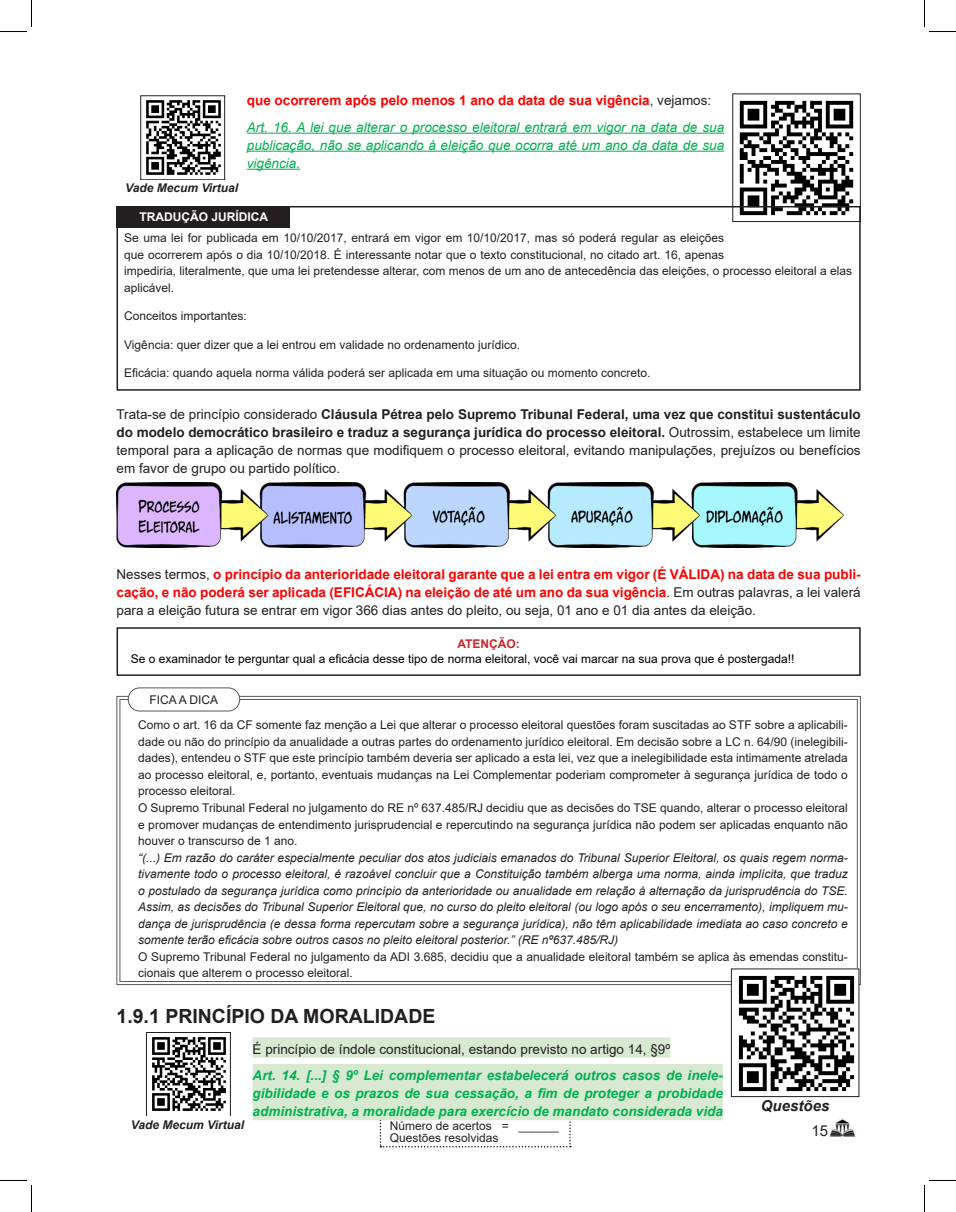
<style>
.page{position:relative;width:956px;height:1212px;background:#fff}
.page>*{position:absolute;margin:0;border:0;box-sizing:border-box;transform-origin:0 0}
.Subtitulo_X_X_X{font:700 19.5px "Arial";color:#231f20}
.t1{font:italic 700 15px "Arial";color:#231f20}
.t2{font:15px "Arial";color:#231f20}
.Texto{font:700 13.5px/18px "Arial";color:#f00;text-align:justify}
.Texto-2{font:13.5px/18px "Arial";color:#231f20;text-align:justify}
.Verde{font:italic 700 13.5px/18px "Arial";color:#00b050;text-align:justify}
.Texto-3{font:italic 13.5px/18px "Arial";color:#00b050;text-align:justify}
.Verde-2{font:13.5px "Arial";color:#231f20}
.FICA_DICA{font:12px/16.5px "Arial";color:#231f20}
.FICA_DICA-2{font:italic 12px/16.5px "Arial";color:#231f20;text-align:justify}
.Quadros{font:12px "Arial";color:#000}
.t3{font:italic 700 12px "Arial";color:#231f20}
.t4{font:700 12px "Arial";color:#fff}
.Quadros-2{font:700 12px "Arial";color:#d1232a}
.s1{font-weight:400;color:#231f20}
.s2{font-weight:700}
</style>
<div class="page">
<img style="left:830px;top:1118px;width:26px;height:19px">
<svg style="left:380px;top:1119px;width:191px;height:28px"></svg>
<hr style="left:247px;top:133px;width:477px;height:1px;background:#00b050">
<hr style="left:247px;top:151px;width:477px;height:1px;background:#00b050">
<hr style="left:247px;top:169px;width:53px;height:1px;background:#00b050">
<div style="left:253px;top:1037px;width:417px;height:20px;background:#d8e9d2"></div>
<div style="left:253px;top:1063px;width:470px;height:20px;background:#d8e9d2"></div>
<div style="left:253px;top:1081px;width:470px;height:20px;background:#d8e9d2"></div>
<div style="left:253px;top:1099px;width:470px;height:20px;background:#d8e9d2"></div>
<img style="left:739px;top:100px;width:115px;height:116px">
<div style="left:732px;top:93px;width:129px;height:129px;border:1px solid #231f20"></div>
<img style="left:146px;top:100px;width:75px;height:75px">
<div style="left:140px;top:95px;width:85px;height:85px;border:1px solid #231f20"></div>
<div style="left:117px;top:206px;width:744px;height:184px;border:2px solid #231f20"></div>
<div style="left:117px;top:206px;width:173px;height:22px;background:#231f20"></div>
<img style="left:117px;top:482px;width:726px;height:65px">
<div style="left:117px;top:627px;width:744px;height:48px;border:2px solid #231f20"></div>
<svg style="left:116px;top:695px;width:745px;height:289px"></svg>
<div style="left:128px;top:687px;width:112px;height:23px;background:#fff;border-radius:12px"></div>
<div style="left:128px;top:687px;width:112px;height:24px;border:1px solid #57585a;border-radius:12px"></div>
<img style="left:733px;top:970px;width:124px;height:122px">
<img style="left:152px;top:1037px;width:74px;height:74px">
<div style="left:146px;top:1031px;width:85px;height:85px;border:1px solid #231f20"></div>
<svg style="left:0;top:0;width:32px;height:32px"></svg>
<svg style="left:0;top:1179px;width:32px;height:32px"></svg>
<svg style="left:924px;top:0;width:32px;height:32px"></svg>
<svg style="left:924px;top:1179px;width:32px;height:32px"></svg>
<p class="Texto" style="left:247px;top:92px;width:466px">que ocorrerem após pelo menos 1 ano da data de sua vigência<span class="s1">, vejamos:</span></p>
<p class="Texto-3" style="left:247px;top:118px;width:479px">Art. 16. A lei que alterar o processo eleitoral entrará em vigor na data de sua publicação, não se aplicando à eleição que ocorra até um ano da data de sua vigência.</p>
<p class="t3" style="left:125px;top:180px;width:115px">Vade Mecum Virtual</p>
<p class="t4" style="left:139px;top:208px;width:130px">TRADUÇÃO JURÍDICA</p>
<p class="FICA_DICA" style="left:124px;top:230px;width:729px">Se uma lei for publicada em 10/10/2017, entrará em vigor em 10/10/2017, mas só poderá regular as eleições<br>que ocorrerem após o dia 10/10/2018. É interessante notar que o texto constitucional, no citado art. 16, apenas<br>impediria, literalmente, que uma lei pretendesse alterar, com menos de um ano de antecedência das eleições, o processo eleitoral a elas aplicável.</p>
<p class="FICA_DICA" style="left:124px;top:308px;width:124px">Conceitos importantes:</p>
<p class="FICA_DICA" style="left:124px;top:336px;width:397px">Vigência: quer dizer que a lei entrou em validade no ordenamento jurídico.</p>
<p class="FICA_DICA" style="left:124px;top:365px;width:528px">Eficácia: quando aquela norma válida poderá ser aplicada em uma situação ou momento concreto.</p>
<p class="Texto-2" style="left:117px;top:405px;width:746px">Trata-se de princípio considerado <span class="s2">Cláusula Pétrea pelo Supremo Tribunal Federal, uma vez que constitui sustentáculo do modelo democrático brasileiro e traduz a segurança jurídica do processo eleitoral.</span> Outrossim, estabelece um limite temporal para a aplicação de normas que modifiquem o processo eleitoral, evitando manipulações, prejuízos ou benefícios em favor de grupo ou partido político.</p>
<p class="Texto" style="left:117px;top:565px;width:746px"><span class="s1">Nesses termos,</span> o princípio da anterioridade eleitoral garante que a lei entra em vigor (É VÁLIDA) na data de sua publi&shy;cação, e não poderá ser aplicada (EFICÁCIA) na eleição de até um ano da sua vigência<span class="s1">. Em outras palavras, a lei valerá para a eleição futura se entrar em vigor 366 dias antes do pleito, ou seja, 01 ano e 01 dia antes da eleição.</span></p>
<p class="Quadros-2" style="left:457px;top:635px;width:64px">ATENÇÃO:</p>
<p class="Quadros" style="left:131px;top:650px;width:665px">Se o examinador te perguntar qual a eficácia desse tipo de norma eleitoral, você vai marcar na sua prova que é postergada!!</p>
<p class="FICA_DICA" style="left:149px;top:691px;width:70px">FICA A DICA</p>
<p class="FICA_DICA" style="left:138px;top:716px;width:711px;text-align:justify">Como o art. 16 da CF somente faz menção a Lei que alterar o processo eleitoral questões foram suscitadas ao STF sobre a aplicabili&shy;dade ou não do princípio da anualidade a outras partes do ordenamento jurídico eleitoral. Em decisão sobre a LC n. 64/90 (inelegibili&shy;dades), entendeu o STF que este princípio também deveria ser aplicado a esta lei, vez que a inelegibilidade esta intimamente atrelada ao processo eleitoral, e, portanto, eventuais mudanças na Lei Complementar poderiam comprometer à segurança jurídica de todo o processo eleitoral.</p>
<p class="FICA_DICA" style="left:138px;top:799px;width:711px;text-align:justify">O Supremo Tribunal Federal no julgamento do RE nº 637.485/RJ decidiu que as decisões do TSE quando, alterar o processo eleitoral e promover mudanças de entendimento jurisprudencial e repercutindo na segurança jurídica não podem ser aplicadas enquanto não houver o transcurso de 1 ano.</p>
<p class="FICA_DICA-2" style="left:138px;top:849px;width:711px">“(...) Em razão do caráter especialmente peculiar dos atos judiciais emanados do Tribunal Superior Eleitoral, os quais regem norma&shy;tivamente todo o processo eleitoral, é razoável concluir que a Constituição também alberga uma norma, ainda implícita, que traduz o postulado da segurança jurídica como princípio da anterioridade ou anualidade em relação à alternação da jurisprudência do TSE.<br>Assim, as decisões do Tribunal Superior Eleitoral que, no curso do pleito eleitoral (ou logo após o seu encerramento), impliquem mu&shy;dança de jurisprudência (e dessa forma repercutam sobre a segurança jurídica), não têm aplicabilidade imediata ao caso concreto e somente terão eficácia sobre outros casos no pleito eleitoral posterior.” (RE nº637.485/RJ)</p>
<p class="FICA_DICA" style="left:138px;top:947px;width:711px">O Supremo Tribunal Federal no julgamento da ADI 3.685, decidiu que a anualidade eleitoral também se aplica às emendas constitu&shy;cionais que alterem o processo eleitoral.</p>
<p class="Subtitulo_X_X_X" style="left:117px;top:1001px;width:320px">1.9.1 PRINCÍPIO DA MORALIDADE</p>
<p class="Verde-2" style="left:253px;top:1039px;width:419px">É princípio de índole constitucional, estando previsto no artigo 14, §9º</p>
<p class="Verde" style="left:253px;top:1066px;width:472px">Art. 14. [...] § 9º Lei complementar estabelecerá outros casos de inele&shy;gibilidade e os prazos de sua cessação, a fim de proteger a probidade administrativa, a moralidade para exercício de mandato considerada vida</p>
<p class="t3" style="left:131px;top:1116px;width:115px">Vade Mecum Virtual</p>
<p class="FICA_DICA" style="left:390px;top:1119px;width:171px;line-height:12px">Número de acertos = ______<br>Questões resolvidas</p>
<p class="t1" style="left:761px;top:1095px;width:70px">Questões</p>
<p class="t2" style="left:811px;top:1120px;width:18px">15</p>
</div>
